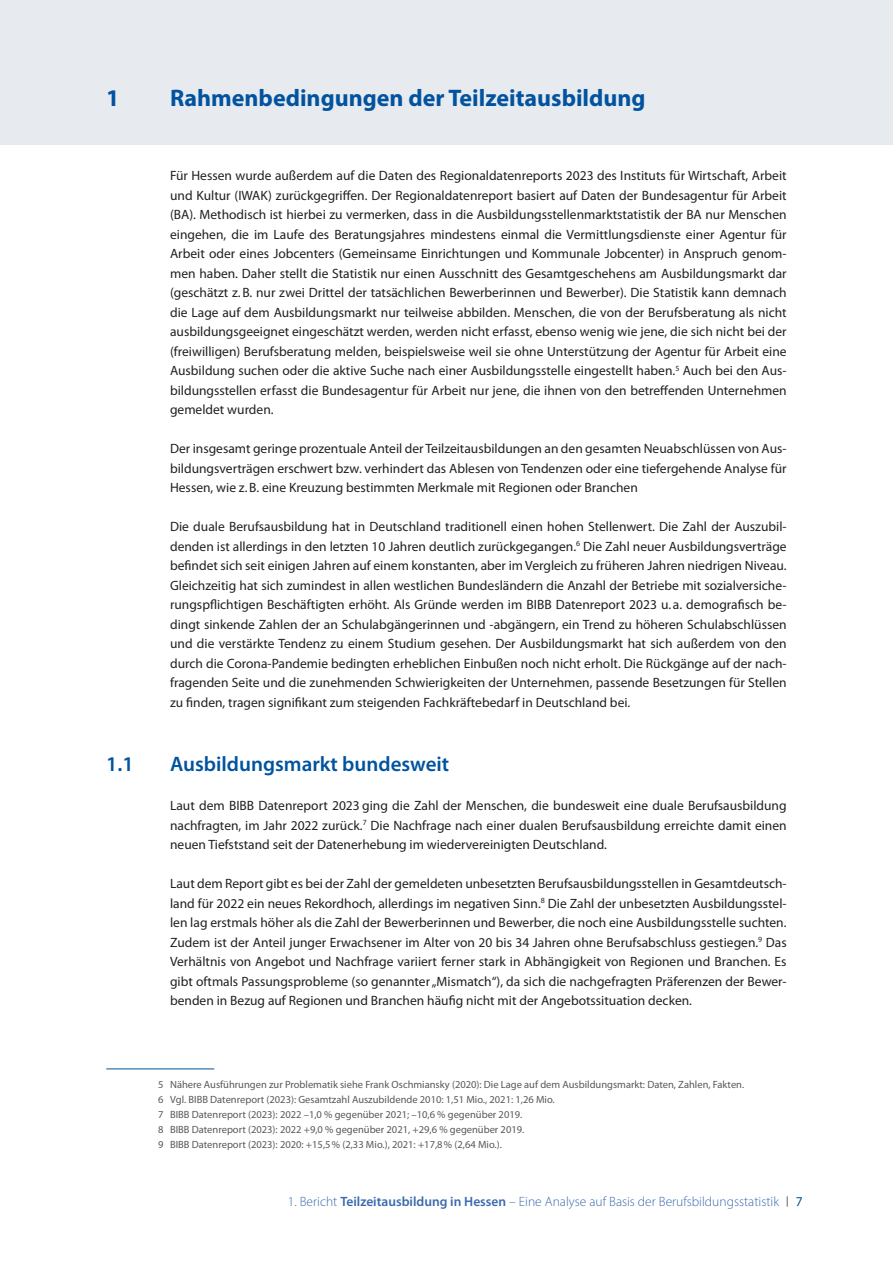
<style>
.page{position:relative;width:893px;height:1263px;background:#fff}
.page>*{position:absolute;margin:0;border:0;box-sizing:border-box;transform-origin:0 0}
.t1{font:700 24px "Myriad Pro";color:#0153a0}
.t2{font:600 21px "Myriad Pro";color:#0153a0}
.t3{font:13.5px/19.5px "Myriad Pro";color:#231f20;text-align:justify}
.t4{font:300 13.5px "Myriad Pro";color:#3b69af}
.t5{font:10.5px/15px "Myriad Pro";color:#57585a}
.s1{font-weight:600}
.s2{font-family:"Info Text Pro";font-weight:400;color:#57585a}
.s3{font-weight:400;color:#0153a0}
</style>
<div class="page">
<div style="left:0;top:0;width:893px;height:145px;background:#e7eaee"></div>
<hr style="left:106px;top:1068px;width:108px;height:1px;background:#0153a0">
<h1 class="t1" style="left:106px;top:83px;width:15px">1</h1>
<h1 class="t1" style="left:170px;top:83px;width:477px">Rahmenbedingungen der Teilzeitausbildung</h1>
<p class="t3" style="left:170px;top:166px;width:618px">Für Hessen wurde außerdem auf die Daten des Regionaldatenreports 2023 des Instituts für Wirtschaft, Arbeit und Kultur (IWAK) zurückgegriffen. Der Regionaldatenreport basiert auf Daten der Bundesagentur für Arbeit (BA). Methodisch ist hierbei zu vermerken, dass in die Ausbildungsstellenmarktstatistik der BA nur Menschen eingehen, die im Laufe des Beratungsjahres mindestens einmal die Vermittlungsdienste einer Agentur für Arbeit oder eines Jobcenters (Gemeinsame Einrichtungen und Kommunale Jobcenter) in Anspruch genom&shy;men haben. Daher stellt die Statistik nur einen Ausschnitt des Gesamtgeschehens am Ausbildungsmarkt dar (geschätzt z.B. nur zwei Drittel der tatsächlichen Bewerberinnen und Bewerber). Die Statistik kann demnach die Lage auf dem Ausbildungsmarkt nur teilweise abbilden. Menschen, die von der Berufsberatung als nicht ausbildungsgeeignet eingeschätzt werden, werden nicht erfasst, ebenso wenig wie jene, die sich nicht bei der (freiwilligen) Berufsberatung melden, beispielsweise weil sie ohne Unterstützung der Agentur für Arbeit eine Ausbildung suchen oder die aktive Suche nach einer Ausbildungsstelle eingestellt haben.<sup>5</sup> Auch bei den Aus&shy;bildungsstellen erfasst die Bundesagentur für Arbeit nur jene, die ihnen von den betreffenden Unternehmen gemeldet wurden.</p>
<p class="t3" style="left:170px;top:439px;width:618px">Der insgesamt geringe prozentuale Anteil der Teilzeitausbildungen an den gesamten Neuabschlüssen von Aus&shy;bildungsverträgen erschwert bzw. verhindert das Ablesen von Tendenzen oder eine tiefergehende Analyse für Hessen, wie z.B. eine Kreuzung bestimmten Merkmale mit Regionen oder Branchen</p>
<p class="t3" style="left:170px;top:517px;width:618px">Die duale Berufsausbildung hat in Deutschland traditionell einen hohen Stellenwert. Die Zahl der Auszubil&shy;denden ist allerdings in den letzten 10 Jahren deutlich zurückgegangen.<sup>6</sup> Die Zahl neuer Ausbildungsverträge befindet sich seit einigen Jahren auf einem konstanten, aber im Vergleich zu früheren Jahren niedrigen Niveau.<br>Gleichzeitig hat sich zumindest in allen westlichen Bundesländern die Anzahl der Betriebe mit sozialversiche&shy;rungspflichtigen Beschäftigten erhöht. Als Gründe werden im BIBB Datenreport 2023 u. a. demografisch be&shy;dingt sinkende Zahlen der an Schulabgängerinnen und -abgängern, ein Trend zu höheren Schulabschlüssen und die verstärkte Tendenz zu einem Studium gesehen. Der Ausbildungsmarkt hat sich außerdem von den durch die Corona-Pandemie bedingten erheblichen Einbußen noch nicht erholt. Die Rückgänge auf der nach&shy;fragenden Seite und die zunehmenden Schwierigkeiten der Unternehmen, passende Besetzungen für Stellen zu finden, tragen signifikant zum steigenden Fachkräftebedarf in Deutschland bei.</p>
<h2 class="t2" style="left:106px;top:751px;width:29px">1.1</h2>
<h2 class="t2" style="left:170px;top:751px;width:281px">Ausbildungsmarkt bundesweit</h2>
<p class="t3" style="left:170px;top:796px;width:618px">Laut dem BIBB Datenreport 2023 ging die Zahl der Menschen, die bundesweit eine duale Berufsausbildung nachfragten, im Jahr 2022 zurück.<sup>7</sup> Die Nachfrage nach einer dualen Berufsausbildung erreichte damit einen neuen Tiefststand seit der Datenerhebung im wiedervereinigten Deutschland.</p>
<p class="t3" style="left:170px;top:874px;width:618px">Laut dem Report gibt es bei der Zahl der gemeldeten unbesetzten Berufsausbildungsstellen in Gesamtdeutsch&shy;land für 2022 ein neues Rekordhoch, allerdings im negativen Sinn.<sup>8</sup> Die Zahl der unbesetzten Ausbildungsstel&shy;len lag erstmals höher als die Zahl der Bewerberinnen und Bewerber, die noch eine Ausbildungsstelle suchten.<br>Zudem ist der Anteil junger Erwachsener im Alter von 20 bis 34 Jahren ohne Berufsabschluss gestiegen.<sup>9</sup> Das Verhältnis von Angebot und Nachfrage variiert ferner stark in Abhängigkeit von Regionen und Branchen. Es gibt oftmals Passungsprobleme (so genannter „Mismatch“), da sich die nachgefragten Präferenzen der Bewer&shy;benden in Bezug auf Regionen und Branchen häufig nicht mit der Angebotssituation decken.</p>
<p class="t5" style="left:158px;top:1077px;width:587px">5 Nähere Ausführungen zur Problematik siehe Frank Oschmiansky (2020): Die Lage auf dem Ausbildungsmarkt: Daten, Zahlen, Fakten.<br>6 Vgl. BIBB Datenreport (2023): Gesamtzahl Auszubildende 2010: 1,51 Mio., 2021: 1,26 Mio.<br>7 BIBB Datenreport (2023): 2022 –1,0 % gegenüber 2021; –10,6 % gegenüber 2019.<br>8 BIBB Datenreport (2023): 2022 +9,0 % gegenüber 2021, +29,6 % gegenüber 2019.<br>9 BIBB Datenreport (2023): 2020: +15,5% (2,33 Mio.), 2021: +17,8% (2,64 Mio.).</p>
<p class="t4" style="left:288px;top:1193px;width:516px">1. Bericht <span class="s1">Teilzeitausbildung in Hessen</span> – Eine Analyse auf Basis der Berufsbildungsstatistik <span class="s2">|</span> <span class="s3">7</span></p>
</div>
